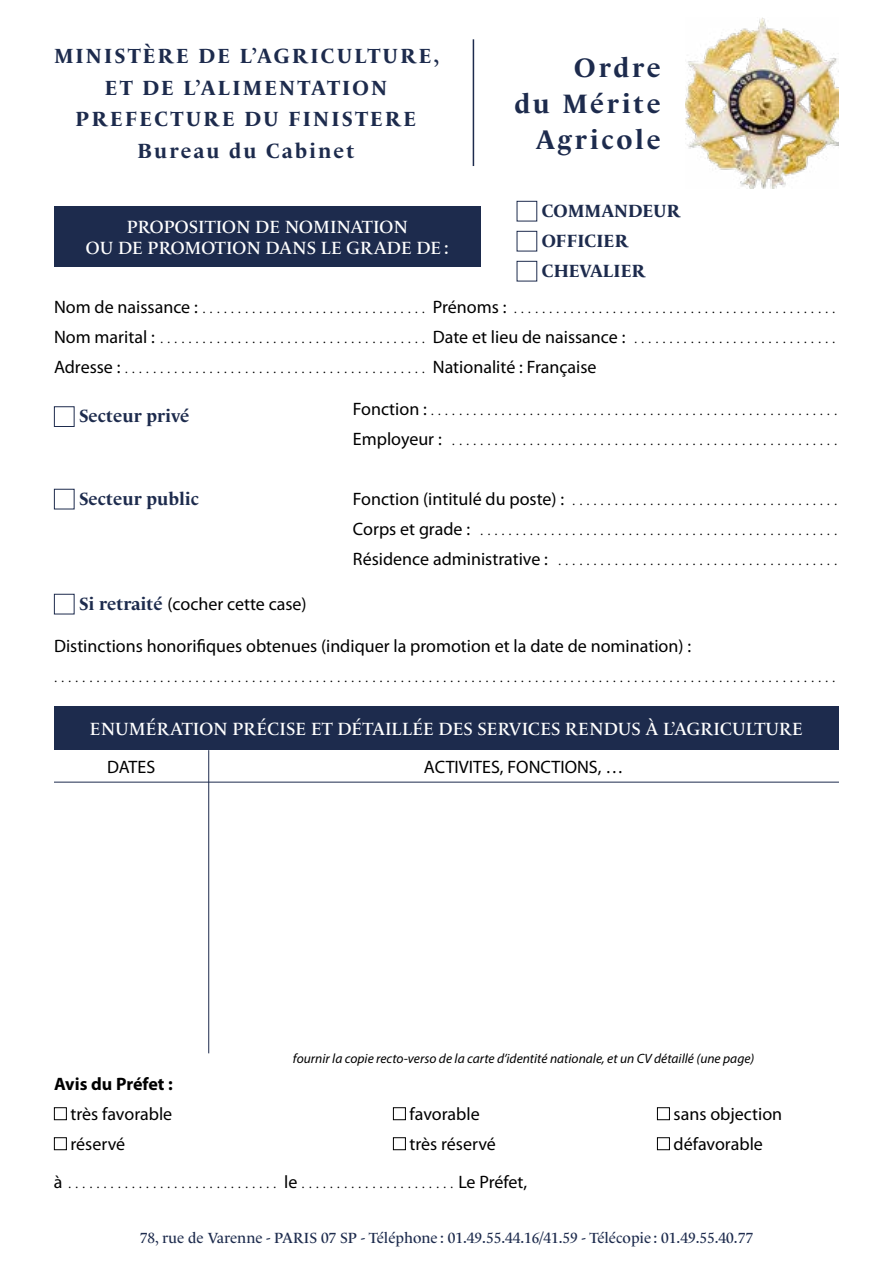
<style>
.page{position:relative;width:893px;height:1263px;background:#fff}
.page>*{position:absolute;margin:0;border:0;box-sizing:border-box;transform-origin:0 0}
.t1{font:700 27.15px/36.2px "Le Monde Livre Cla Std";letter-spacing:.1em;color:#1d2b4d;text-align:right}
.t2{font:700 20.85px/31.5px "Le Monde Livre Cla Std";letter-spacing:.1em;color:#1d2b4d;text-align:center}
.t3{font:300 18px/30px "Myriad Pro";color:#000;text-align:justify}
.t4{font:18px "Myriad Pro";color:#000}
.t5{font:18px/21.6px "Le Monde Livre Cla Std";color:#fff;text-align:center}
.t6{font:700 18px/30px "Le Monde Livre Cla Std";color:#1d2b4d}
.t7{font:700 18px "Myriad Pro";color:#000}
.t8{font:15px "Le Monde Livre Cla Std";color:#1d2b4d}
.t9{font:italic 13.5px "Myriad Pro";color:#000}
.s1{font-weight:400}
.s2{font-family:"Le Monde Livre Cla Std";font-weight:700;color:#1d2b4d}
</style>
<div class="page">
<img style="left:685px;top:17px;width:154px;height:171px">
<hr style="left:473px;top:39px;width:1px;height:127px;background:#1d2b4d">
<div style="left:54px;top:206px;width:427px;height:61px;background:#1d2b4d"></div>
<div style="left:517px;top:201px;width:20px;height:20px;border:1px solid #1d2b4d"></div>
<div style="left:517px;top:231px;width:20px;height:20px;border:1px solid #1d2b4d"></div>
<div style="left:517px;top:261px;width:20px;height:20px;border:1px solid #1d2b4d"></div>
<div style="left:54px;top:406px;width:21px;height:21px;border:1px solid #1d2b4d"></div>
<div style="left:54px;top:489px;width:21px;height:20px;border:1px solid #1d2b4d"></div>
<div style="left:54px;top:594px;width:21px;height:20px;border:1px solid #1d2b4d"></div>
<div style="left:54px;top:707px;width:785px;height:43px;background:#1d2b4d"></div>
<hr style="left:54px;top:782px;width:785px;height:1px;background:#1d2b4d">
<hr style="left:208px;top:750px;width:1px;height:303px;background:#1d2b4d">
<div style="left:54px;top:1107px;width:13px;height:13px;border:1px solid #000"></div>
<div style="left:393px;top:1107px;width:13px;height:13px;border:1px solid #000"></div>
<div style="left:657px;top:1107px;width:13px;height:13px;border:1px solid #000"></div>
<div style="left:54px;top:1137px;width:13px;height:13px;border:1px solid #000"></div>
<div style="left:393px;top:1137px;width:13px;height:13px;border:1px solid #000"></div>
<div style="left:657px;top:1137px;width:13px;height:13px;border:1px solid #000"></div>
<p class="t2" style="left:54px;top:41px;width:386px">MINISTÈRE DE L’AGRICULTURE,<br>ET DE L’ALIMENTATION<br>PREFECTURE DU FINISTERE<br>Bureau du Cabinet</p>
<h1 class="t1" style="left:514px;top:50px;width:148px">Ordre<br>du Mérite<br>Agricole</h1>
<p class="t6" style="left:542px;top:196px;width:140px">COMMANDEUR<br>OFFICIER<br>CHEVALIER</p>
<p class="t3" style="left:54px;top:292px;width:776px"><span class="s1">Nom de naissance :</span> . . . . . . . . . . . . . . . . . . . . . . . . . . . . . . . . <span class="s1">Prénoms :</span> . . . . . . . . . . . . . . . . . . . . . . . . . . . . . . . . . . . . . . . . . . . . .<br><span class="s1">Nom marital :</span> . . . . . . . . . . . . . . . . . . . . . . . . . . . . . . . . . . . . . . <span class="s1">Date et lieu de naissance :</span> . . . . . . . . . . . . . . . . . . . . . . . . . . . .<br><span class="s1">Adresse :</span> . . . . . . . . . . . . . . . . . . . . . . . . . . . . . . . . . . . . . . . . . . . <span class="s1">Nationalité : Française</span></p>
<p class="t6" style="left:79px;top:401px;width:112px">Secteur privé</p>
<p class="t5" style="left:86px;top:216px;width:364px">PROPOSITION DE NOMINATION<br>OU DE PROMOTION DANS LE GRADE DE :</p>
<p class="t3" style="left:353px;top:394px;width:479px"><span class="s1">Fonction :</span> . . . . . . . . . . . . . . . . . . . . . . . . . . . . . . . . . . . . . . . . . . . . . . . . . . . . . . . . .<br><span class="s1">Employeur :</span> . . . . . . . . . . . . . . . . . . . . . . . . . . . . . . . . . . . . . . . . . . . . . . . . . . . . . .</p>
<p class="t6" style="left:79px;top:484px;width:122px">Secteur public</p>
<p class="t4" style="left:79px;top:593px;width:229px"><span class="s2">Si retraité</span> (cocher cette case)</p>
<p class="t3" style="left:353px;top:484px;width:479px"><span class="s1">Fonction (intitulé du poste) :</span> . . . . . . . . . . . . . . . . . . . . . . . . . . . . . . . . . . . . .<br><span class="s1">Corps et grade :</span> . . . . . . . . . . . . . . . . . . . . . . . . . . . . . . . . . . . . . . . . . . . . . . . . . .<br><span class="s1">Résidence administrative :</span> . . . . . . . . . . . . . . . . . . . . . . . . . . . . . . . . . . . . . . .</p>
<p class="t4" style="left:54px;top:634px;width:639px">Distinctions honorifiques obtenues (indiquer la promotion et la date de nomination) :</p>
<p class="t3" style="left:54px;top:660px;width:781px">...............................................................................................................</p>
<p class="t5" style="left:90px;top:718px;width:715px">ENUMÉRATION PRÉCISE ET DÉTAILLÉE DES SERVICES RENDUS À L’AGRICULTURE</p>
<p class="t4" style="left:107px;top:756px;width:50px">DATES</p>
<p class="t4" style="left:424px;top:756px;width:201px">ACTIVITES, FONCTIONS, …</p>
<p class="t9" style="left:293px;top:1050px;width:463px">fournir la copie recto-verso de la carte d’identité nationale, et un CV détaillé (une page)</p>
<p class="t7" style="left:54px;top:1072px;width:120px">Avis du Préfet :</p>
<p class="t4" style="left:71px;top:1103px;width:103px">très favorable</p>
<p class="t4" style="left:410px;top:1103px;width:72px">favorable</p>
<p class="t4" style="left:674px;top:1103px;width:110px">sans objection</p>
<p class="t4" style="left:71px;top:1133px;width:56px">réservé</p>
<p class="t4" style="left:410px;top:1133px;width:88px">très réservé</p>
<p class="t4" style="left:674px;top:1133px;width:91px">défavorable</p>
<p class="t3" style="left:54px;top:1166px;width:475px"><span class="s1">à</span> . . . . . . . . . . . . . . . . . . . . . . . . . . . . . . <span class="s1">le</span> . . . . . . . . . . . . . . . . . . . . . <span class="s1">Le Préfet,</span></p>
<p class="t8" style="left:140px;top:1229px;width:615px">78, rue de Varenne - PARIS 07 SP - Téléphone : 01.49.55.44.16/41.59 - Télécopie : 01.49.55.40.77</p>
</div>
